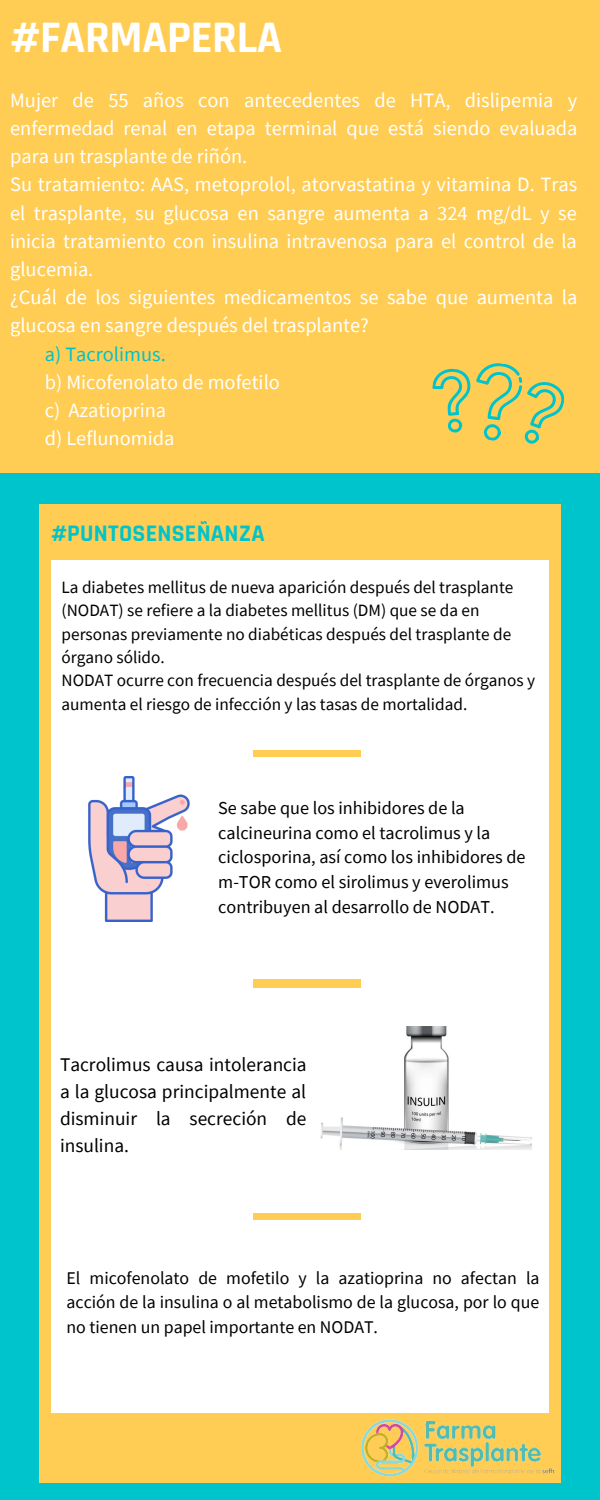
<style>
.page{position:relative;width:600px;height:1500px;background:#00c4cc}
.page>*{position:absolute;margin:0;border:0;box-sizing:border-box;transform-origin:0 0}
.t1{font:700 45.6px "Rajdhani";letter-spacing:-.01em;color:#fff}
.t2{font:700 24px "Rajdhani";letter-spacing:.01em;color:#00c4cc}
.t3{font:20.4px/28.2px "Source Sans Pro";color:#fff;text-align:justify}
.t4{font:20.4px "Source Sans Pro";color:#00c2cb}
.t5{font:19.4px/27px "Source Sans Pro";color:#000;text-align:justify}
.t6{font:18.2px/24.7px "Source Sans Pro";color:#000}
.t7{font:17.9px/24.8px "Source Sans Pro";color:#000;text-align:justify}
.t8{font:17.2px/23.4px "Source Sans Pro";color:#000}
</style>
<div class="page">
<div style="left:0;top:0;width:600px;height:473px;background:#ffcd54"></div>
<div style="left:39px;top:504px;width:522px;height:979px;background:#ffcd54"></div>
<div style="left:51px;top:560px;width:498px;height:853px;background:#fff"></div>
<div style="left:253px;top:750px;width:107px;height:7px;background:#ffcd54"></div>
<img style="left:361px;top:1419px;width:194px;height:58px">
<div style="left:253px;top:979px;width:107px;height:8px;background:#ffcd54"></div>
<div style="left:253px;top:1213px;width:107px;height:7px;background:#ffcd54"></div>
<svg style="left:432px;top:363px;width:133px;height:81px"></svg>
<img style="left:88px;top:776px;width:102px;height:145px">
<img style="left:320px;top:1027px;width:212px;height:123px">
<p class="t1" style="left:10px;top:10px;width:273px">#FARMAPERLA</p>
<p class="t3" style="left:10px;top:85px;width:569px">Mujer de 55 años con antecedentes de HTA, dislipemia y enfermedad renal en etapa terminal que está siendo evaluada para un trasplante de riñón.</p>
<p class="t3" style="left:10px;top:170px;width:569px">Su tratamiento: AAS, metoprolol, atorvastatina y vitamina D. Tras el trasplante, su glucosa en sangre aumenta a 324 mg/dL y se inicia tratamiento con insulina intravenosa para el control de la glucemia.</p>
<p class="t3" style="left:10px;top:283px;width:569px">¿Cuál de los siguientes medicamentos se sabe que aumenta la glucosa en sangre después del trasplante?</p>
<p class="t4" style="left:45px;top:341px;width:122px">a) Tacrolimus.</p>
<p class="t3" style="left:45px;top:367px;width:237px">b) Micofenolato de mofetilo</p>
<p class="t3" style="left:45px;top:396px;width:123px">c) Azatioprina</p>
<p class="t3" style="left:45px;top:424px;width:131px">d) Leflunomida</p>
<p class="t2" style="left:51px;top:519px;width:215px">#PUNTOSENSEÑANZA</p>
<p class="t8" style="left:62px;top:575px;width:453px">La diabetes mellitus de nueva aparición después del trasplante (NODAT) se refiere a la diabetes mellitus (DM) que se da en personas previamente no diabéticas después del trasplante de órgano sólido.</p>
<p class="t8" style="left:62px;top:669px;width:475px">NODAT ocurre con frecuencia después del trasplante de órganos y aumenta el riesgo de infección y las tasas de mortalidad.</p>
<p class="t6" style="left:218px;top:795px;width:309px">Se sabe que los inhibidores de la calcineurina como el tacrolimus y la ciclosporina, así como los inhibidores de m-TOR como el sirolimus y everolimus contribuyen al desarrollo de NODAT.</p>
<p class="t5" style="left:60px;top:1051px;width:248px">Tacrolimus causa intolerancia a la glucosa principalmente al disminuir la secreción de insulina.</p>
<p class="t7" style="left:67px;top:1265px;width:475px">El micofenolato de mofetilo y la azatioprina no afectan la acción de la insulina o al metabolismo de la glucosa, por lo que no tienen un papel importante en NODAT.</p>
</div>
